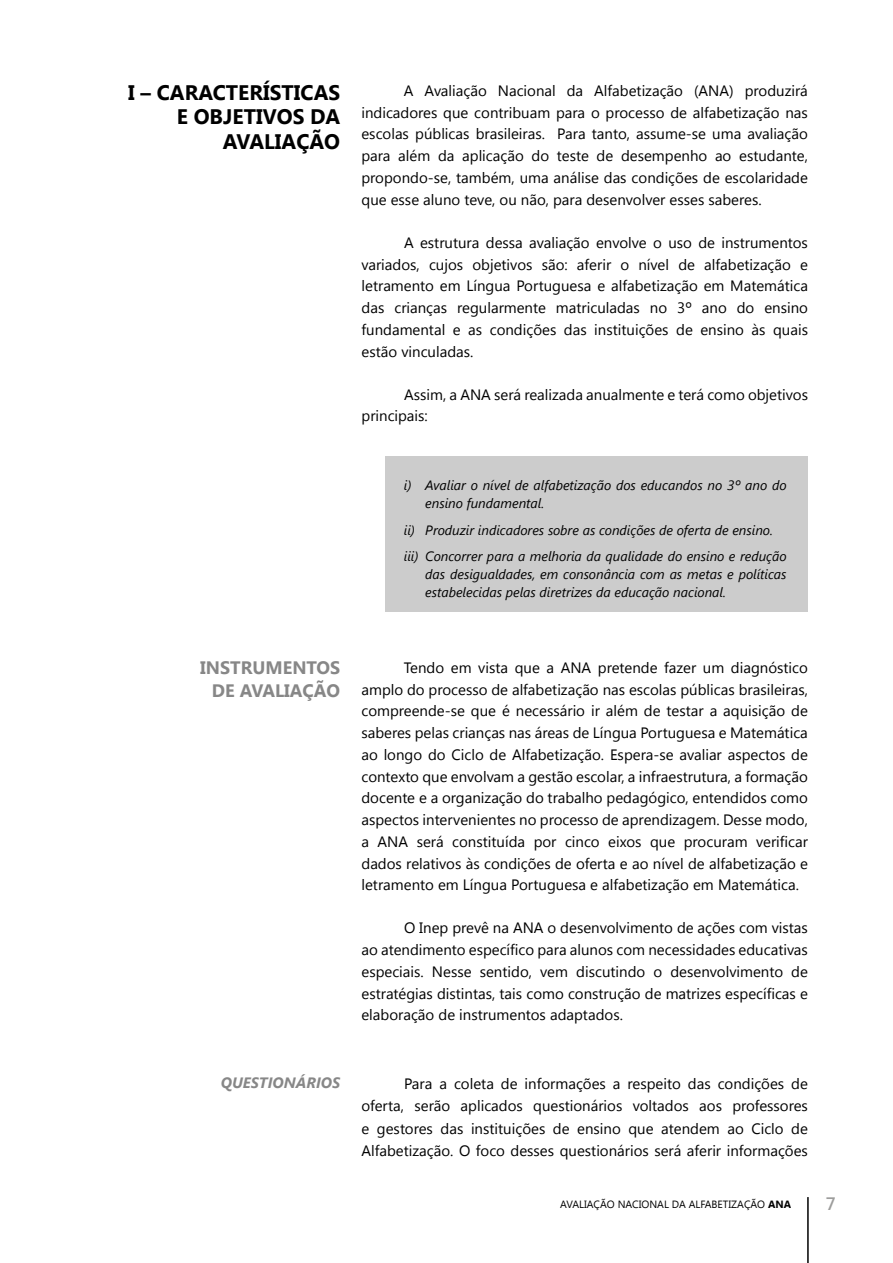
<style>
.page{position:relative;width:893px;height:1263px;background:#fff}
.page>*{position:absolute;margin:0;border:0;box-sizing:border-box;transform-origin:0 0}
.t1{font:700 21px/24.2px "Segoe UI";color:#000;text-align:right}
.t2{font:700 18px/22.5px "Segoe UI";color:#878787}
.t3{font:600 18px "Segoe UI";color:#9d9d9c}
.t4{font:15px/21.8px "Segoe UI";color:#000;text-align:justify}
.t5{font:italic 700 15px "Segoe UI";color:#878787}
.t6{font:italic 13.5px/18px "Segoe UI";color:#000}
.t7{font:10.5px "Segoe UI";color:#000}
.s1{font-weight:700}
</style>
<div class="page">
<hr style="left:807px;top:1197px;width:2px;height:66px;background:#000">
<div style="left:386px;top:456px;width:422px;height:155px;background:#ccc"></div>
<h1 class="t1" style="left:128px;top:80px;width:214px">I – CARACTERÍSTICAS<br>E OBJETIVOS DA<br>AVALIAÇÃO</h1>
<p class="t4" style="left:361px;top:79px;width:448px;text-indent:43px">A Avaliação Nacional da Alfabetização (ANA) produzirá indicadores que contribuam para o processo de alfabetização nas escolas públicas brasileiras. Para tanto, assume-se uma avaliação para além da aplicação do teste de desempenho ao estudante, propondo-se, também, uma análise das condições de escolaridade que esse aluno teve, ou não, para desenvolver esses saberes.</p>
<p class="t4" style="left:362px;top:231px;width:448px;text-indent:42px">A estrutura dessa avaliação envolve o uso de instrumentos variados, cujos objetivos são: aferir o nível de alfabetização e letramento em Língua Portuguesa e alfabetização em Matemática das crianças regularmente matriculadas no 3º ano do ensino fundamental e as condições das instituições de ensino às quais estão vinculadas.</p>
<p class="t4" style="left:362px;top:383px;width:448px;text-indent:43px">Assim, a ANA será realizada anualmente e terá como objetivos principais:</p>
<p class="t6" style="left:425px;top:476px;width:363px;text-indent:-21px">i) A valiar o nível de alfabetização dos educandos no 3º ano do ensino fundamental.</p>
<p class="t6" style="left:404px;top:516px;width:384px;line-height:26.5px">ii) Produzir indicadores sobre as condições de oferta de ensino. iii) Concorrer para a melhoria da qualidade do ensino e redução</p>
<p class="t6" style="left:425px;top:565px;width:363px">das desigualdades, em consonância com as metas e políticas estabelecidas pelas diretrizes da educação nacional.</p>
<p class="t2" style="left:200px;top:656px;width:19px">INSTR</p>
<p class="t2" style="left:212px;top:656px;width:67px;text-indent:41px">UMENTOS<br>DE AVALIAÇÃO</p>
<p class="t4" style="left:361px;top:656px;width:448px;text-indent:43px">Tendo em vista que a ANA pretende fazer um diagnóstico amplo do processo de alfabetização nas escolas públicas brasileiras, compreende-se que é necessário ir além de testar a aquisição de saberes pelas crianças nas áreas de Língua Portuguesa e Matemática ao longo do Ciclo de Alfabetização. Espera-se avaliar aspectos de contexto que envolvam a gestão escolar, a infraestrutura, a formação docente e a organização do trabalho pedagógico, entendidos como aspectos intervenientes no processo de aprendizagem. Desse modo, a ANA será constituída por cinco eixos que procuram verificar dados relativos às condições de oferta e ao nível de alfabetização e letramento em Língua Portuguesa e alfabetização em Matemática.</p>
<p class="t4" style="left:361px;top:917px;width:448px;text-indent:43px">O Inep prevê na ANA o desenvolvimento de ações com vistas ao atendimento específico para alunos com necessidades educativas especiais. Nesse sentido, vem discutindo o desenvolvimento de estratégias distintas, tais como construção de matrizes específicas e elaboração de instrumentos adaptados.</p>
<p class="t5" style="left:221px;top:1072px;width:121px">QUESTIONÁRIOS</p>
<p class="t4" style="left:361px;top:1072px;width:448px;line-height:22.5px;text-indent:42px">Para a coleta de informações a respeito das condições de oferta, serão aplicados questionários voltados aos professores e gestores das instituições de ensino que atendem ao Ciclo de Alfabetização. O foco desses questionários será aferir informações</p>
<p class="t7" style="left:560px;top:1197px;width:232px">AVALIAÇÃO NACIONAL DA ALFABETIZAÇÃO <span class="s1">ANA</span></p>
<p class="t3" style="left:826px;top:1191px;width:11px">7</p>
</div>
